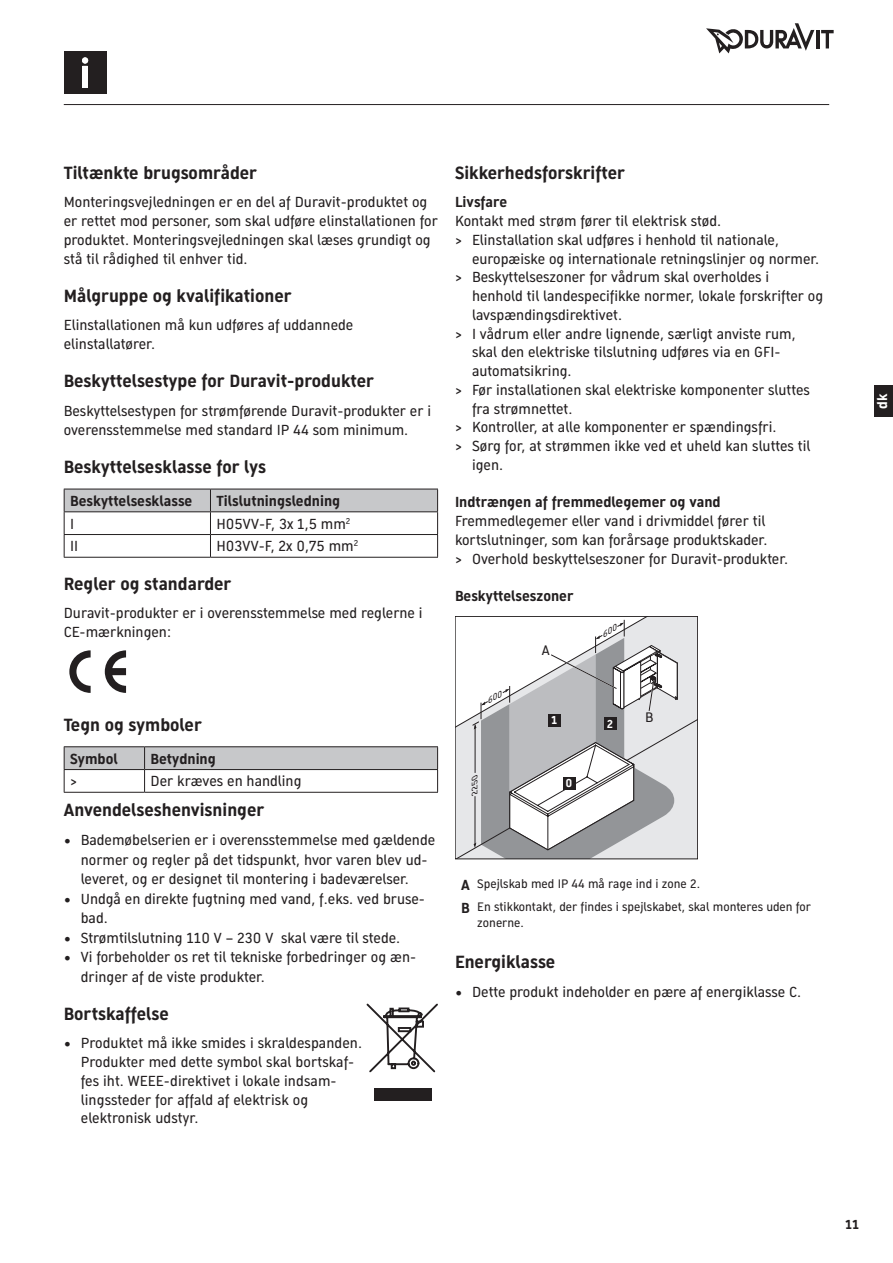
<style>
.page{position:relative;width:893px;height:1263px;background:#fff}
.page>*{position:absolute;margin:0;border:0;box-sizing:border-box;transform-origin:0 0}
.t1{font:700 17.25px "Dura Sans 2014 c";color:#231f20}
.t2{font:14.25px/18.8px "Dura Sans 2014 c";color:#231f20}
.t3{font:700 14.25px "Dura Sans 2014 c";color:#231f20}
.t4{font:13.5px "Dura Sans 2014 c";color:#231f20}
.t5{font:700 13.5px "Dura Sans 2014 c";color:#fff}
.t6{font:700 12.75px "Dura Sans 2014 c";color:#231f20}
.t7{font:12px/22.8px "Dura Sans 2014 c";color:#231f20}
.t8{font:700 11.25px "Dura Sans 2014 c";color:#fff}
.t9{font:italic 7.8px "Dura Sans 2014 c";color:#231f20;scale:1.15 1}
.s1{font-family:"Dura Sans 110211"}
.s2{font-weight:700;font-size:14.25px}
</style>
<div class="page">
<hr style="left:64px;top:557px;width:146px;height:1px;background:#231f20">
<hr style="left:210px;top:557px;width:228px;height:1px;background:#231f20">
<svg style="left:64px;top:489px;width:374px;height:68px"></svg>
<hr style="left:64px;top:511px;width:146px;height:1px;background:#231f20">
<hr style="left:210px;top:511px;width:228px;height:1px;background:#231f20">
<svg style="left:69px;top:650px;width:22px;height:43px"></svg>
<svg style="left:105px;top:650px;width:21px;height:43px"></svg>
<hr style="left:64px;top:792px;width:81px;height:1px;background:#231f20">
<hr style="left:145px;top:792px;width:293px;height:1px;background:#231f20">
<hr style="left:64px;top:746px;width:81px;height:1px;background:#231f20">
<hr style="left:145px;top:746px;width:293px;height:1px;background:#231f20">
<svg style="left:64px;top:747px;width:374px;height:45px"></svg>
<hr style="left:64px;top:769px;width:81px;height:1px;background:#231f20">
<hr style="left:145px;top:769px;width:293px;height:1px;background:#231f20">
<div style="left:624px;top:618px;width:72px;height:232px;background:#e6e7e9"></div>
<div style="left:374px;top:1088px;width:58px;height:12px;background:#231f20"></div>
<svg style="left:366px;top:1003px;width:72px;height:70px"></svg>
<hr style="left:816px;top:30px;width:3px;height:18px;background:#231f20">
<svg style="left:821px;top:30px;width:13px;height:18px"></svg>
<svg style="left:706px;top:23px;width:108px;height:30px"></svg>
<hr style="left:64px;top:104px;width:765px;height:1px;background:#231f20">
<div style="left:874px;top:385px;width:19px;height:32px;background:#231f20"></div>
<div style="left:64px;top:51px;width:42px;height:43px;background:#231f20"></div>
<svg style="left:82px;top:57px;width:6px;height:30px"></svg>
<svg style="left:455px;top:620px;width:223px;height:239px"></svg>
<p class="t1" style="left:64px;top:161px;width:195px">Tiltænkte brugsområder</p>
<p class="t2" style="left:64px;top:193px;width:376px">Monteringsvejledningen er en del af Duravit-produktet og er rettet mod personer, som skal udføre elinstallationen for produktet. Monteringsvejledningen skal læses grundigt og stå til rådighed til enhver tid.</p>
<p class="t1" style="left:64px;top:284px;width:229px">Målgruppe og kvalifikationer</p>
<p class="t2" style="left:64px;top:316px;width:291px">Elinstallationen må kun udføres af uddannede elinstallatører.</p>
<p class="t1" style="left:64px;top:369px;width:312px">Beskyttelsestype for Duravit-produkter</p>
<p class="t2" style="left:64px;top:402px;width:369px">Beskyttelsestypen for strømførende Duravit-produkter er i overensstemmelse med standard IP 44 som minimum.</p>
<p class="t1" style="left:64px;top:455px;width:204px">Beskyttelsesklasse for lys</p>
<p class="t3" style="left:70px;top:491px;width:124px">Beskyttelsesklasse</p>
<p class="t3" style="left:216px;top:491px;width:125px">Tilslutningsledning</p>
<p class="t2" style="left:70px;top:514px;width:6px">I</p>
<p class="t2" style="left:216px;top:514px;width:135px">H05VV-F, 3x 1,5 mm<sup>2</sup></p>
<p class="t2" style="left:70px;top:537px;width:10px">II</p>
<p class="t2" style="left:216px;top:537px;width:143px">H03VV-F, 2x 0,75 mm<sup>2</sup></p>
<p class="t1" style="left:64px;top:572px;width:169px">Regler og standarder</p>
<p class="t2" style="left:64px;top:604px;width:360px">Duravit-produkter er i overensstemmelse med reglerne i<br>CE-mærkningen:</p>
<p class="t1" style="left:455px;top:161px;width:172px">Sikkerhedsforskrifter</p>
<p class="t3" style="left:455px;top:192px;width:54px">Livsfare</p>
<p class="t2" style="left:455px;top:212px;width:268px">Kontakt med strøm fører til elektrisk stød.</p>
<p class="t2" style="left:455px;top:231px;width:326px"><span class="s1">&gt;</span> Elinstallation skal udføres i henhold til nationale,</p>
<p class="t2" style="left:472px;top:249px;width:349px">europæiske og internationale retningslinjer og normer.</p>
<p class="t2" style="left:455px;top:268px;width:316px"><span class="s1">&gt;</span> Beskyttelseszoner for vådrum skal overholdes i</p>
<p class="t2" style="left:472px;top:287px;width:353px">henhold til landespecifikke normer, lokale forskrifter og</p>
<p class="t2" style="left:472px;top:306px;width:151px">lavspændingsdirektivet.</p>
<p class="t2" style="left:455px;top:324px;width:342px"><span class="s1">&gt;</span> I vådrum eller andre lignende, særligt anviste rum,</p>
<p class="t2" style="left:472px;top:343px;width:310px">skal den elektriske tilslutning udføres via en GFI-</p>
<p class="t2" style="left:472px;top:362px;width:101px">automatsikring.</p>
<p class="t2" style="left:455px;top:381px;width:356px"><span class="s1">&gt;</span> Før installationen skal elektriske komponenter sluttes</p>
<p class="t2" style="left:472px;top:399px;width:102px">fra strømnettet.</p>
<p class="t2" style="left:455px;top:418px;width:323px"><span class="s1">&gt;</span> Kontroller, at alle komponenter er spændingsfri.</p>
<p class="t2" style="left:455px;top:437px;width:357px"><span class="s1">&gt;</span> Sørg for, at strømmen ikke ved et uheld kan sluttes til</p>
<p class="t2" style="left:472px;top:456px;width:33px">igen.</p>
<p class="t3" style="left:455px;top:492px;width:267px">Indtrængen af fremmedlegemer og vand</p>
<p class="t2" style="left:455px;top:512px;width:335px">Fremmedlegemer eller vand i drivmiddel fører til kortslutninger, som kan forårsage produktskader.<br><span class="s1">&gt;</span> Overhold beskyttelseszoner for Duravit-produkter.</p>
<p class="t3" style="left:455px;top:586px;width:120px">Beskyttelseszoner</p>
<p class="t4" style="left:542px;top:641px;width:9px">A</p>
<p class="t1" style="left:64px;top:712px;width:140px">Tegn og symboler</p>
<p class="t3" style="left:70px;top:748px;width:49px">Symbol</p>
<p class="t3" style="left:151px;top:748px;width:67px">Betydning</p>
<p class="t2" style="left:70px;top:772px;width:9px">&gt;</p>
<p class="t2" style="left:151px;top:772px;width:152px">Der kræves en handling</p>
<p class="t1" style="left:64px;top:798px;width:202px">Anvendelseshenvisninger</p>
<p class="t2" style="left:81px;top:830px;width:356px;line-height:19.5px;text-indent:-17px">• Bademøbelserien er i overensstemmelse med gældende normer og regler på det tidspunkt, hvor varen blev ud&shy;leveret, og er designet til montering i badeværelser.</p>
<p class="t2" style="left:81px;top:889px;width:346px;line-height:19.5px;text-indent:-17px">• Undgå en direkte fugtning med vand, f.eks. ved bruse&shy;bad.</p>
<p class="t2" style="left:64px;top:928px;width:338px">• Strømtilslutning 110 V – 230 V skal være til stede.</p>
<p class="t2" style="left:81px;top:947px;width:337px;line-height:19.5px;text-indent:-17px">• Vi forbeholder os ret til tekniske forbedringer og æn&shy;dringer af de viste produkter.</p>
<p class="t1" style="left:64px;top:1002px;width:107px">Bortskaffelse</p>
<p class="t2" style="left:81px;top:1034px;width:283px;text-indent:-17px">• Produktet må ikke smides i skraldespanden.<br>Produkter med dette symbol skal bortskaf&shy;fes iht. WEEE-direktivet i lokale indsam&shy;lingssteder for affald af elektrisk og elektronisk udstyr.</p>
<p class="t8" style="left:551px;top:712px;width:8px">1</p>
<p class="t8" style="left:607px;top:716px;width:8px">2</p>
<p class="t9" style="left:469px;top:794px;width:25px;rotate:-90deg">2250</p>
<p class="t8" style="left:566px;top:775px;width:8px">0</p>
<p class="t4" style="left:645px;top:708px;width:10px">B</p>
<p class="t7" style="left:461px;top:872px;width:352px"><span class="s2">A</span> Spejlskab med IP 44 må rage ind i zone 2.<br><span class="s2">B</span> En stikkontakt, der findes i spejlskabet, skal monteres uden for</p>
<p class="t7" style="left:477px;top:912px;width:48px">zonerne.</p>
<p class="t1" style="left:455px;top:949px;width:102px">Energiklasse</p>
<p class="t2" style="left:455px;top:983px;width:348px">• Dette produkt indeholder en pære af energiklasse C.</p>
<p class="t5" style="left:873px;top:408px;width:17px;rotate:-90deg">dk</p>
<p class="t6" style="left:845px;top:1215px;width:15px">11</p>
</div>
